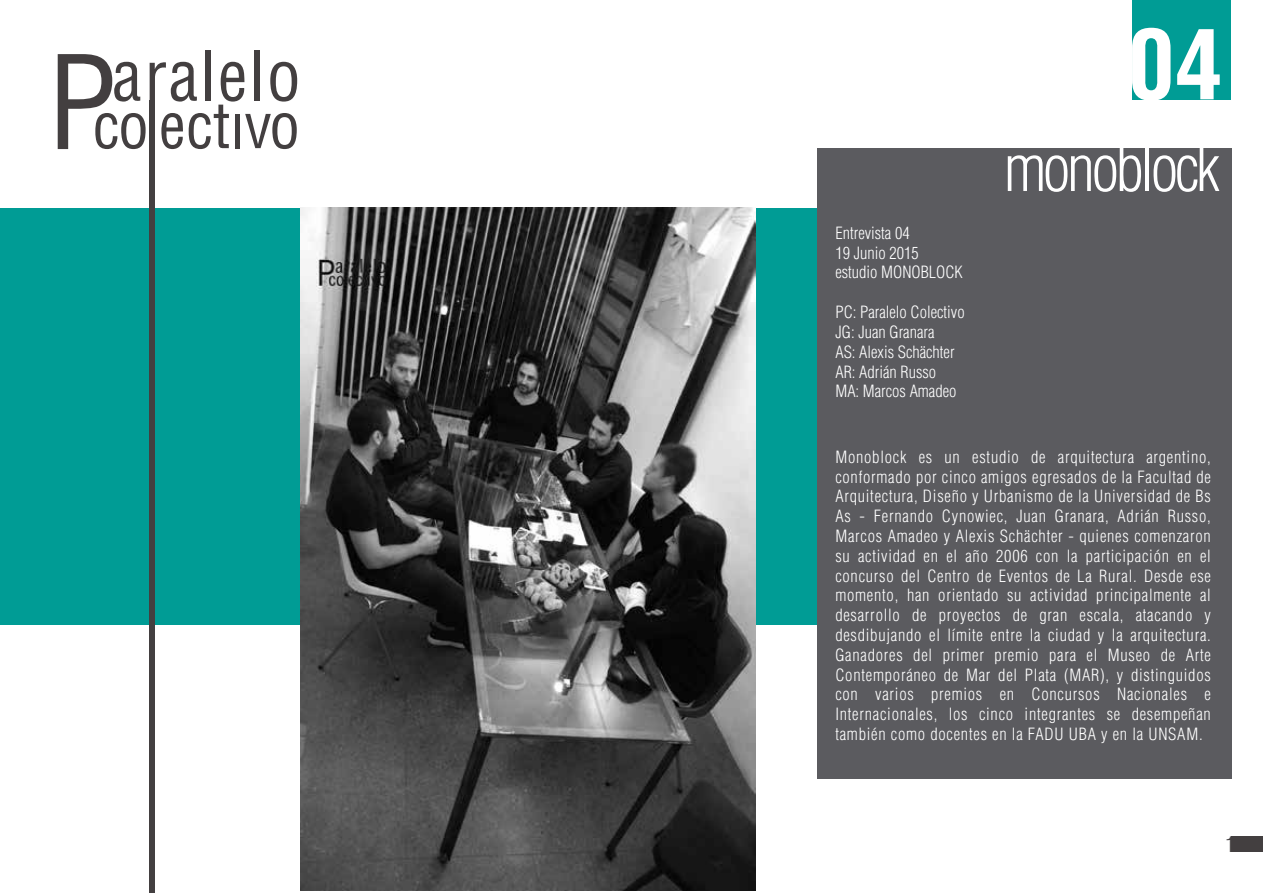
<style>
.page{position:relative;width:1263px;height:893px;background:#fff}
.page>*{position:absolute;margin:0;border:0;box-sizing:border-box;transform-origin:0 0}
.t1{font:condensed 126.6px "Helvetica LT Std";color:#433f40}
.t2{font:700 condensed 95.1px "Helvetica LT Std";color:#fff}
.t3{font:300 condensed 63px "Helvetica LT Std";letter-spacing:-.055em;color:#fff}
.t4{font:300 condensed 21px "Helvetica LT Std";color:#433f40}
.t5{font:300 condensed 16.5px/19.8px "Helvetica LT Std";color:#fff}
</style>
<div class="page">
<div style="left:0;top:209px;width:838px;height:416px;background:#009c95"></div>
<div style="left:1132px;top:0;width:99px;height:99px;background:#009c95"></div>
<div style="left:818px;top:148px;width:414px;height:631px;background:#5b5b5f"></div>
<div style="left:206px;top:50px;width:5px;height:51px;background:#433f40"></div>
<div style="left:255px;top:50px;width:5px;height:51px;background:#433f40"></div>
<div style="left:150px;top:100px;width:5px;height:793px;background:#433f40"></div>
<svg style="left:95px;top:62px;width:202px;height:87px"></svg>
<div style="left:1231px;top:836px;width:32px;height:16px;background:#433f40"></div>
<img style="left:300px;top:208px;width:455px;height:683px">
<h1 class="t1" style="left:47px;top:24px;width:72px">P</h1>
<h2 class="t2" style="left:1127px;top:5px;width:97px">04</h2>
<p class="t5" style="left:835px;top:223px;width:129px">Entrevista 04<br>19 Junio 2015 estudio MONOBLOCK</p>
<p class="t5" style="left:835px;top:302px;width:131px">PC: Paralelo Colectivo<br>JG: Juan Granara<br>AS: Alexis Schächter<br>AR: Adrián Russo<br>MA: Marcos Amadeo</p>
<h3 class="t3" style="left:1004px;top:129px;width:218px">monoblock</h3>
<p class="t5" style="left:835px;top:447px;width:377px;text-align:justify">Monoblock es un estudio de arquitectura argentino, conformado por cinco amigos egresados de la Facultad de Arquitectura, Diseño y Urbanismo de la Universidad de Bs As - Fernando Cynowiec, Juan Granara, Adrián Russo, Marcos Amadeo y Alexis Schächter - quienes comenzaron su actividad en el año 2006 con la participación en el concurso del Centro de Eventos de La Rural. Desde ese momento, han orientado su actividad principalmente al desarrollo de proyectos de gran escala, atacando y desdibujando el límite entre la ciudad y la arquitectura.<br>Ganadores del primer premio para el Museo de Arte Contemporáneo de Mar del Plata (MAR), y distinguidos con varios premios en Concursos Nacionales e Internacionales, los cinco integrantes se desempeñan también como docentes en la FADU UBA y en la UNSAM.</p>
<p class="t4" style="left:1225px;top:831px;width:11px">1</p>
</div>
